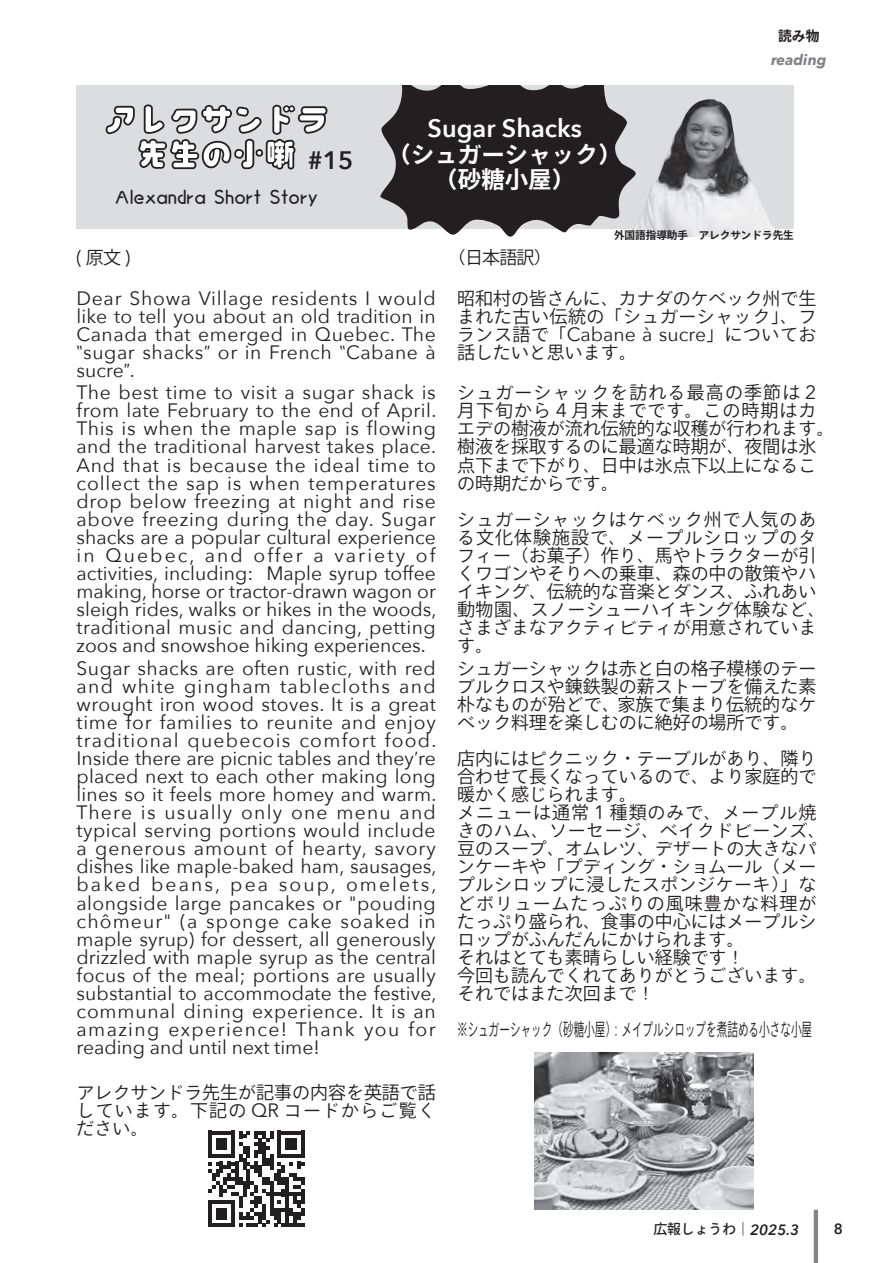
<style>
.page{position:relative;width:893px;height:1263px;background:#fff}
.page>*{position:absolute;margin:0;border:0;box-sizing:border-box;transform-origin:0 0}
.t1{font:600 25.2px "Avenir Next";color:#fff}
.t2{font:600 25.2px "Avenir Next";color:#231f20}
.t3{font:700 23.4px "Ryo Gothic Plus N";color:#fff}
.t4{font:19.35px/18px "Avenir Next";letter-spacing:.025em;color:#231f20;text-align:right}
.t5{font:19.35px/18px "Avenir Next";color:#231f20}
.t6{font:19.35px "Avenir Next";letter-spacing:.005em;color:#231f20}
.t7{font:19.35px "Avenir Next";letter-spacing:.065em;color:#231f20}
.t8{font:19.35px "Avenir Next";letter-spacing:.05em;color:#231f20}
.t9{font:19.35px "Avenir Next";letter-spacing:.06em;color:#231f20}
.t10{font:19.35px "Avenir Next";letter-spacing:.11em;color:#231f20}
.t11{font:19.35px "Avenir Next";letter-spacing:.07em;color:#231f20}
.t12{font:18px/18px "Ryo Gothic Plus N";color:#231f20;text-align:justify}
.t13{font:18px/18px "Ryo Gothic Plus N";letter-spacing:.03em;color:#231f20}
.t14{font:18px/18px "Ryo Gothic Plus N";letter-spacing:.055em;color:#231f20}
.t15{font:18px "Ryo Gothic Plus N";color:#231f20;scale:.59 1}
.t16{font:16.05px "AB maruhanamaki";color:#231f20}
.t17{font:italic 700 14.85px "Avenir Next";color:#808285}
.t18{font:600 14.85px "Avenir Next";color:#231f20}
.t19{font:500 13.8px "Ryo Gothic Plus N";color:#231f20}
.t20{font:700 13.8px "Ryo Gothic Plus N";color:#231f20}
.t21{font:700 10.65px "Ryo Gothic Plus N";letter-spacing:-.005em;color:#231f20}
.s1{font-family:"Heisei Kaku Go Std W7";font-weight:400}
.s2{font-family:"Ryo Gothic Plus N";font-size:18px}
.s3{font-family:"Heisei Kaku Go Std W3";font-size:18px}
.s4{font-family:"Heisei Kaku Go Std W3"}
.s5{font-family:"Avenir Next";font-size:19.35px}
.s6{font-family:"Avenir Next";font-weight:600;font-style:italic;font-size:14.85px}
</style>
<div class="page">
<hr style="left:814px;top:1210px;width:4px;height:53px;background:#808285">
<div style="left:77px;top:85px;width:717px;height:143px;background:#dcdddf"></div>
<svg style="left:380px;top:85px;width:199px;height:151px;background:#3e3b3c"></svg>
<svg style="left:106px;top:104px;width:221px;height:66px"></svg>
<img style="left:579px;top:85px;width:215px;height:151px">
<img style="left:535px;top:1052px;width:218px;height:158px">
<svg style="left:208px;top:1131px;width:96px;height:96px"></svg>
<p class="t16" style="left:115px;top:189px;width:92px">Alexandra</p>
<p class="t16" style="left:214px;top:189px;width:49px">Short</p>
<p class="t2" style="left:308px;top:139px;width:47px">#15</p>
<p class="t16" style="left:269px;top:189px;width:50px">Story</p>
<p class="t1" style="left:428px;top:107px;width:156px">Sugar Shacks</p>
<p class="t3" style="left:388px;top:139px;width:235px"><span class="s1">（</span>シュガーシャック<span class="s1">(</span></p>
<p class="t3" style="left:435px;top:165px;width:142px"><span class="s1">（</span>砂糖小屋<span class="s1">(</span></p>
<p class="t20" style="left:778px;top:27px;width:43px">読み物</p>
<p class="t17" style="left:771px;top:47px;width:57px">reading</p>
<p class="t21" style="left:614px;top:228px;width:181px">外国語指導助手　アレクサンドラ先生</p>
<p class="t4" style="left:77px;top:248px;width:55px">(<span class="s2">原文</span>(</p>
<p class="t4" style="left:77px;top:288px;width:361px;text-align:justify">Dear Showa Village residents I would like to tell you about an old tradition in Canada that emerged in Quebec. The <span class="s3">“</span>sugar shacks<span class="s3">”</span> or in French <span class="s3">“</span>Cabane à sucre .<span class="s3">“</span></p>
<p class="t4" style="left:77px;top:383px;width:361px">The best time to visit a sugar shack is from late February to the end of April.<br>This is when the maple sap is flowing and the traditional harvest takes place.<br>And that is because the ideal time to collect the sap is when temperatures drop below freezing at night and rise above freezing during the day. Sugar shacks are a popular cultural experience of</p>
<p class="t4" style="left:253px;top:545px;width:51px">offer</p>
<p class="t4" style="left:105px;top:545px;width:91px">Quebec,</p>
<p class="t4" style="left:205px;top:545px;width:40px">and</p>
<p class="t4" style="left:77px;top:545px;width:20px">in</p>
<p class="t10" style="left:334px;top:539px;width:72px">variety</p>
<p class="t4" style="left:313px;top:545px;width:12px">a</p>
<p class="t6" style="left:266px;top:557px;width:171px">Maple syrup toffee</p>
<p class="t5" style="left:77px;top:563px;width:361px">activities, including:<br>making, horse or tractor-drawn wagon or sleigh rides, walks or hikes in the woods, traditional music and dancing, petting zoos and snowshoe hiking experiences.</p>
<p class="t4" style="left:77px;top:658px;width:361px">Sugar shacks are often rustic, with red and</p>
<p class="t4" style="left:77px;top:676px;width:38px">and</p>
<p class="t4" style="left:77px;top:694px;width:361px">wrought iron wood stoves. It is a great</p>
<p class="t4" style="left:77px;top:712px;width:361px">time for families to reunite and enjoy</p>
<p class="t4" style="left:385px;top:730px;width:53px">food.</p>
<p class="t4" style="left:122px;top:676px;width:54px">white</p>
<p class="t7" style="left:184px;top:669px;width:89px">gingham</p>
<p class="t7" style="left:280px;top:669px;width:112px">tablecloths</p>
<p class="t7" style="left:299px;top:724px;width:78px">comfort</p>
<p class="t7" style="left:77px;top:724px;width:104px">traditional</p>
<p class="t5" style="left:77px;top:748px;width:361px">Inside there are picnic tables and they<span class="s3">ʼ</span>re</p>
<p class="t4" style="left:77px;top:766px;width:361px">placed next to each other making long</p>
<p class="t4" style="left:77px;top:784px;width:361px">lines so it feels more homey and warm.</p>
<p class="t4" style="left:400px;top:802px;width:38px">and</p>
<p class="t7" style="left:188px;top:724px;width:104px">quebecois</p>
<p class="t4" style="left:77px;top:802px;width:57px">There</p>
<p class="t4" style="left:77px;top:821px;width:361px">typical serving portions would include</p>
<p class="t8" style="left:302px;top:832px;width:135px">hearty, savory</p>
<p class="t7" style="left:164px;top:796px;width:69px">usually</p>
<p class="t4" style="left:241px;top:802px;width:43px">only</p>
<p class="t4" style="left:141px;top:802px;width:16px">is</p>
<p class="t4" style="left:291px;top:802px;width:38px">one</p>
<p class="t4" style="left:336px;top:802px;width:56px">menu</p>
<p class="t8" style="left:77px;top:832px;width:218px">a generous amount of</p>
<p class="t5" style="left:77px;top:857px;width:361px">dishes like maple-baked ham, sausages,</p>
<p class="t10" style="left:346px;top:868px;width:92px">omelets,</p>
<p class="t4" style="left:77px;top:875px;width:65px">baked</p>
<p class="t4" style="left:77px;top:893px;width:361px">alongside large pancakes or "pouding</p>
<p class="t9" style="left:77px;top:904px;width:361px">chômeur" (a sponge cake soaked in</p>
<p class="t6" style="left:77px;top:922px;width:361px">maple syrup) for dessert, all generously</p>
<p class="t6" style="left:77px;top:941px;width:361px">drizzled with maple syrup as the central</p>
<p class="t4" style="left:77px;top:965px;width:361px">focus of the meal; portions are usually</p>
<p class="t6" style="left:77px;top:977px;width:361px">substantial to accommodate the festive,</p>
<p class="t4" style="left:77px;top:1001px;width:361px">communal dining experience. It is an</p>
<p class="t4" style="left:408px;top:1019px;width:29px">for</p>
<p class="t4" style="left:151px;top:875px;width:71px">beans,</p>
<p class="t4" style="left:230px;top:875px;width:39px">pea</p>
<p class="t4" style="left:279px;top:875px;width:59px">soup,</p>
<p class="t4" style="left:296px;top:1019px;width:60px">Thank</p>
<p class="t11" style="left:169px;top:1013px;width:120px">experience!</p>
<p class="t5" style="left:77px;top:1019px;width:245px">amazing<br>reading and until next time!</p>
<p class="t12" style="left:77px;top:1084px;width:361px">アレクサンドラ先生が記事の内容を英語で話しています<span class="s4">。</span>下記の <span class="s5">QR</span> コードからご覧ください<span class="s4">。</span></p>
<p class="t4" style="left:364px;top:1019px;width:37px">you</p>
<p class="t12" style="left:448px;top:249px;width:105px"><span class="s4">（</span>日本語訳<span class="s4">(</span></p>
<p class="t12" style="left:457px;top:290px;width:361px">昭和村の皆さんに<span class="s4">、</span>カナダのケベック州で生まれた古い伝統の<span class="s4">「</span>シュガーシャック<span class="s4">」、</span>フ</p>
<p class="t5" style="left:457px;top:324px;width:361px"><span class="s2">ランス語で</span><span class="s3">「</span>Cabane à sucre<span class="s3">」</span><span class="s2">についてお</span></p>
<p class="t12" style="left:457px;top:344px;width:181px">話したいと思います<span class="s4">。</span></p>
<p class="t14" style="left:457px;top:384px;width:379px">シュガーシャックを訪れる最高の季節は <span class="s5">2</span>月下旬から <span class="s5">4</span> 月末までです<span class="s4">。</span>この時期はカエデの樹液が流れ伝統的な収穫が行われます<span class="s4">。</span></p>
<p class="t12" style="left:457px;top:438px;width:361px">樹液を採取するのに最適な時期が<span class="s4">、</span>夜間は氷点下まで下がり<span class="s4">、</span>日中は氷点下以上になるこの時期だからです<span class="s4">。</span></p>
<p class="t12" style="left:457px;top:511px;width:370px;text-align:left">シュガーシャックはケベック州で人気のある文化体験施設で<span class="s4">、</span>メープルシロップのタフィー<span class="s4">（</span>お菓子<span class="s4">）</span>作り<span class="s4">、</span>馬やトラクターが引くワゴンやそりへの乗車<span class="s4">、</span>森の中の散策やハイキング<span class="s4">、</span>伝統的な音楽とダンス<span class="s4">、</span>ふれあい動物園<span class="s4">、</span>スノーシューハイキング体験など<span class="s4">、</span>さまざまなアクティビティが用意されています<span class="s4">。</span></p>
<p class="t12" style="left:457px;top:660px;width:361px">シュガーシャックは赤と白の格子模様のテーブルクロスや錬鉄製の薪ストーブを備えた素朴なものが殆どで<span class="s4">、</span>家族で集まり伝統的なケベック料理を楽しむのに絶好の場所です<span class="s4">。</span></p>
<p class="t12" style="left:457px;top:750px;width:361px">店内にはピクニック<span class="s4">・</span>テーブルがあり<span class="s4">、</span>隣り合わせて長くなっているので<span class="s4">、</span>より家庭的で暖かく感じられます<span class="s4">。</span></p>
<p class="t13" style="left:457px;top:804px;width:370px">メニューは通常 <span class="s5">1</span> 種類のみで<span class="s4">、</span>メープル焼きのハム<span class="s4">、</span>ソーセージ<span class="s4">、</span>ベイクドビーンズ<span class="s4">、</span>豆のスープ<span class="s4">、</span>オムレツ<span class="s4">、</span>デザートの大きなパンケーキや<span class="s4">「</span>プディング<span class="s4">・</span>ショムール<span class="s4">（</span>メープルシロップに浸したスポンジケーキ<span class="s4">）」</span>などボリュームたっぷりの風味豊かな料理がたっぷり盛られ<span class="s4">、</span>食事の中心にはメープルシロップがふんだんにかけられます<span class="s4">。</span></p>
<p class="t12" style="left:457px;top:949px;width:289px">それはとても素晴らしい経験です<span class="s4">!</span></p>
<p class="t12" style="left:457px;top:967px;width:361px">今回も読んでくれてありがとうございます<span class="s4">。</span></p>
<p class="t12" style="left:457px;top:985px;width:199px">それではまた次回まで<span class="s4">!</span></p>
<p class="t15" style="left:457px;top:1018px;width:603px"><span class="s4">※</span>シュガーシャック<span class="s4">（</span>砂糖小屋<span class="s4">：）</span>メイプルシロップを煮詰める小さな小屋</p>
<p class="t19" style="left:653px;top:1220px;width:147px">広報しょうわ|<span class="s6">2025.3</span></p>
<p class="t18" style="left:834px;top:1215px;width:11px">8</p>
</div>
